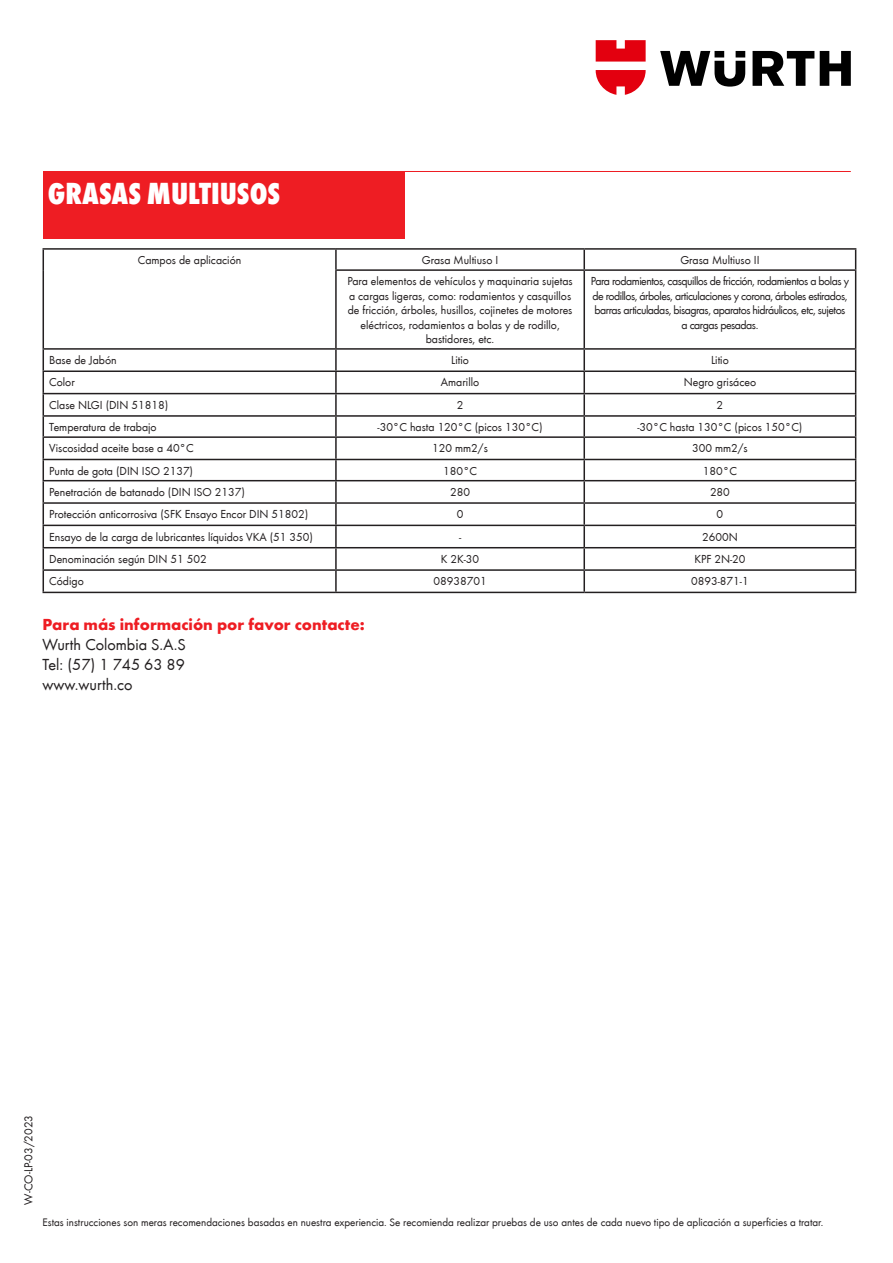
<style>
.page{position:relative;width:893px;height:1263px;background:#fff}
.page>*{position:absolute;margin:0;border:0;box-sizing:border-box;transform-origin:0 0}
.t1{font:800 condensed 31.5px "Wuerth";color:#fff}
.t2{font:16.5px "Wuerth";color:#231f20}
.t3{font:700 16.5px "Wuerth";color:#ee1d23}
.t4{font:12px/14.4px "Wuerth";color:#231f20;text-align:center}
.t5{font:12px/14.4px "Wuerth";letter-spacing:-.04em;color:#231f20;text-align:center}
.t6{font:11.25px "Wuerth";color:#231f20}
</style>
<div class="page">
<hr style="left:43px;top:171px;width:808px;height:1px;background:#ee1d23">
<svg style="left:660px;top:51px;width:191px;height:36px"></svg>
<svg style="left:596px;top:40px;width:50px;height:55px"></svg>
<div style="left:43px;top:172px;width:362px;height:67px;background:#ee1d23"></div>
<svg style="left:44px;top:350px;width:811px;height:242px"></svg>
<hr style="left:43px;top:248px;width:293px;height:2px;background:#231f20">
<svg style="left:43px;top:250px;width:1px;height:20px"></svg>
<hr style="left:336px;top:248px;width:248px;height:2px;background:#231f20">
<svg style="left:335px;top:250px;width:2px;height:19px"></svg>
<hr style="left:584px;top:248px;width:272px;height:2px;background:#231f20">
<svg style="left:583px;top:250px;width:2px;height:19px"></svg>
<svg style="left:855px;top:250px;width:1px;height:19px"></svg>
<hr style="left:43px;top:270px;width:1px;height:78px;background:#231f20">
<hr style="left:335px;top:269px;width:249px;height:2px;background:#231f20">
<hr style="left:335px;top:271px;width:2px;height:77px;background:#231f20">
<hr style="left:584px;top:269px;width:272px;height:2px;background:#231f20">
<hr style="left:583px;top:271px;width:2px;height:77px;background:#231f20">
<hr style="left:855px;top:271px;width:1px;height:77px;background:#231f20">
<hr style="left:43px;top:348px;width:293px;height:2px;background:#231f20">
<hr style="left:336px;top:348px;width:248px;height:2px;background:#231f20">
<hr style="left:335px;top:350px;width:2px;height:20px;background:#231f20">
<hr style="left:584px;top:348px;width:272px;height:2px;background:#231f20">
<hr style="left:583px;top:350px;width:2px;height:20px;background:#231f20">
<hr style="left:43px;top:370px;width:293px;height:2px;background:#231f20">
<hr style="left:336px;top:370px;width:248px;height:2px;background:#231f20">
<hr style="left:335px;top:372px;width:2px;height:21px;background:#231f20">
<hr style="left:584px;top:370px;width:272px;height:2px;background:#231f20">
<hr style="left:583px;top:372px;width:2px;height:21px;background:#231f20">
<hr style="left:43px;top:393px;width:293px;height:1px;background:#231f20">
<hr style="left:336px;top:393px;width:248px;height:1px;background:#231f20">
<hr style="left:335px;top:394px;width:2px;height:21px;background:#231f20">
<hr style="left:584px;top:393px;width:272px;height:1px;background:#231f20">
<hr style="left:583px;top:394px;width:2px;height:21px;background:#231f20">
<hr style="left:43px;top:415px;width:293px;height:2px;background:#231f20">
<hr style="left:336px;top:415px;width:248px;height:2px;background:#231f20">
<svg style="left:335px;top:417px;width:2px;height:19px"></svg>
<hr style="left:584px;top:415px;width:272px;height:2px;background:#231f20">
<svg style="left:583px;top:417px;width:2px;height:19px"></svg>
<hr style="left:43px;top:436px;width:293px;height:2px;background:#231f20">
<hr style="left:336px;top:436px;width:248px;height:2px;background:#231f20">
<hr style="left:335px;top:438px;width:2px;height:21px;background:#231f20">
<hr style="left:584px;top:436px;width:272px;height:2px;background:#231f20">
<hr style="left:583px;top:438px;width:2px;height:21px;background:#231f20">
<hr style="left:43px;top:459px;width:293px;height:1px;background:#231f20">
<hr style="left:336px;top:459px;width:248px;height:1px;background:#231f20">
<hr style="left:335px;top:460px;width:2px;height:20px;background:#231f20">
<hr style="left:584px;top:459px;width:272px;height:1px;background:#231f20">
<hr style="left:583px;top:460px;width:2px;height:20px;background:#231f20">
<hr style="left:43px;top:480px;width:293px;height:1px;background:#231f20">
<hr style="left:336px;top:480px;width:248px;height:1px;background:#231f20">
<hr style="left:335px;top:481px;width:2px;height:21px;background:#231f20">
<hr style="left:584px;top:480px;width:272px;height:1px;background:#231f20">
<hr style="left:583px;top:481px;width:2px;height:21px;background:#231f20">
<hr style="left:43px;top:502px;width:293px;height:2px;background:#231f20">
<hr style="left:336px;top:502px;width:248px;height:2px;background:#231f20">
<hr style="left:335px;top:504px;width:2px;height:21px;background:#231f20">
<hr style="left:584px;top:502px;width:272px;height:2px;background:#231f20">
<hr style="left:583px;top:504px;width:2px;height:21px;background:#231f20">
<hr style="left:43px;top:525px;width:293px;height:1px;background:#231f20">
<hr style="left:336px;top:525px;width:248px;height:1px;background:#231f20">
<hr style="left:335px;top:526px;width:2px;height:21px;background:#231f20">
<hr style="left:584px;top:525px;width:272px;height:1px;background:#231f20">
<hr style="left:583px;top:526px;width:2px;height:21px;background:#231f20">
<hr style="left:43px;top:547px;width:293px;height:1px;background:#231f20">
<hr style="left:336px;top:547px;width:248px;height:1px;background:#231f20">
<hr style="left:335px;top:548px;width:2px;height:21px;background:#231f20">
<hr style="left:584px;top:547px;width:272px;height:1px;background:#231f20">
<hr style="left:583px;top:548px;width:2px;height:21px;background:#231f20">
<hr style="left:43px;top:569px;width:293px;height:2px;background:#231f20">
<svg style="left:43px;top:350px;width:1px;height:242px"></svg>
<hr style="left:336px;top:569px;width:248px;height:2px;background:#231f20">
<hr style="left:335px;top:571px;width:2px;height:21px;background:#231f20">
<hr style="left:584px;top:569px;width:272px;height:2px;background:#231f20">
<hr style="left:583px;top:571px;width:2px;height:21px;background:#231f20">
<svg style="left:855px;top:350px;width:1px;height:242px"></svg>
<hr style="left:43px;top:592px;width:293px;height:1px;background:#231f20">
<hr style="left:336px;top:592px;width:248px;height:1px;background:#231f20">
<hr style="left:584px;top:592px;width:272px;height:1px;background:#231f20">
<p class="t1" style="left:48px;top:171px;width:234px">GRASAS MULTIUSOS</p>
<p class="t4" style="left:138px;top:252px;width:105px">Campos de aplicación</p>
<p class="t4" style="left:422px;top:252px;width:78px">Grasa Multiuso I</p>
<p class="t4" style="left:680px;top:252px;width:81px">Grasa Multiuso II</p>
<p class="t4" style="left:347px;top:273px;width:227px">Para elementos de vehículos y maquinaria sujetas a cargas ligeras, como: rodamientos y casquillos de fricción, árboles, husillos, cojinetes de motores eléctricos, rodamientos a bolas y de rodillo, bastidores, etc.</p>
<p class="t5" style="left:591px;top:273px;width:260px">Para rodamientos, casquillos de fricción, rodamientos a bolas y de rodillos, árboles, articulaciones y corona, árboles estirados, barras articuladas, bisagras, aparatos hidráulicos, etc, sujetos a cargas pesadas.</p>
<p class="t4" style="left:49px;top:352px;width:69px">Base de Jabón</p>
<p class="t4" style="left:451px;top:352px;width:19px">Litio</p>
<p class="t4" style="left:711px;top:352px;width:19px">Litio</p>
<p class="t4" style="left:49px;top:375px;width:27px">Color</p>
<p class="t4" style="left:441px;top:375px;width:40px">Amarillo</p>
<p class="t4" style="left:684px;top:375px;width:74px">Negro grisáceo</p>
<p class="t4" style="left:49px;top:397px;width:120px">Clase NLGI (DIN 51818)</p>
<p class="t4" style="left:457px;top:397px;width:8px">2</p>
<p class="t4" style="left:717px;top:397px;width:8px">2</p>
<p class="t4" style="left:49px;top:419px;width:109px">Temperatura de trabajo</p>
<p class="t4" style="left:378px;top:419px;width:167px">-30°C hasta 120°C (picos 130°C)</p>
<p class="t4" style="left:637px;top:419px;width:167px">-30°C hasta 130°C (picos 150°C)</p>
<p class="t4" style="left:49px;top:441px;width:146px">Viscosidad aceite base a 40°C</p>
<p class="t4" style="left:432px;top:441px;width:57px">120 mm2/s</p>
<p class="t4" style="left:692px;top:441px;width:57px">300 mm2/s</p>
<p class="t4" style="left:49px;top:463px;width:145px">Punta de gota (DIN ISO 2137)</p>
<p class="t4" style="left:443px;top:463px;width:35px">180°C</p>
<p class="t4" style="left:703px;top:463px;width:35px">180°C</p>
<p class="t4" style="left:49px;top:484px;width:197px">Penetración de batanado (DIN ISO 2137)</p>
<p class="t4" style="left:450px;top:484px;width:21px">280</p>
<p class="t4" style="left:710px;top:484px;width:21px">280</p>
<p class="t4" style="left:49px;top:506px;width:260px">Protección anticorrosiva (SFK Ensayo Encor DIN 51802)</p>
<p class="t4" style="left:457px;top:506px;width:8px">0</p>
<p class="t4" style="left:717px;top:506px;width:8px">0</p>
<p class="t4" style="left:49px;top:529px;width:265px">Ensayo de la carga de lubricantes líquidos VKA (51 350)</p>
<p class="t4" style="left:459px;top:529px;width:4px">-</p>
<p class="t4" style="left:702px;top:529px;width:37px">2600N</p>
<p class="t4" style="left:49px;top:551px;width:159px">Denominación según DIN 51 502</p>
<p class="t4" style="left:441px;top:551px;width:40px">K 2K-30</p>
<p class="t4" style="left:694px;top:551px;width:53px">KPF 2N-20</p>
<p class="t4" style="left:49px;top:573px;width:36px">Código</p>
<p class="t4" style="left:434px;top:573px;width:55px">08938701</p>
<p class="t4" style="left:691px;top:573px;width:59px">0893-871-1</p>
<p class="t3" style="left:43px;top:612px;width:324px">Para más información por favor contacte:</p>
<p class="t2" style="left:43px;top:633px;width:145px">Wurth Colombia S.A.S</p>
<p class="t2" style="left:43px;top:653px;width:144px">Tel: (57) 1 745 63 89</p>
<p class="t2" style="left:43px;top:673px;width:91px">www.wurth.co</p>
<p class="t4" style="left:21px;top:1205px;width:91px;rotate:-90deg">W-CO-LP-03/2023</p>
<p class="t6" style="left:43px;top:1214px;width:782px">Estas instrucciones son meras recomendaciones basadas en nuestra experiencia. Se recomienda realizar pruebas de uso antes de cada nuevo tipo de aplicación a superficies a tratar.</p>
</div>
